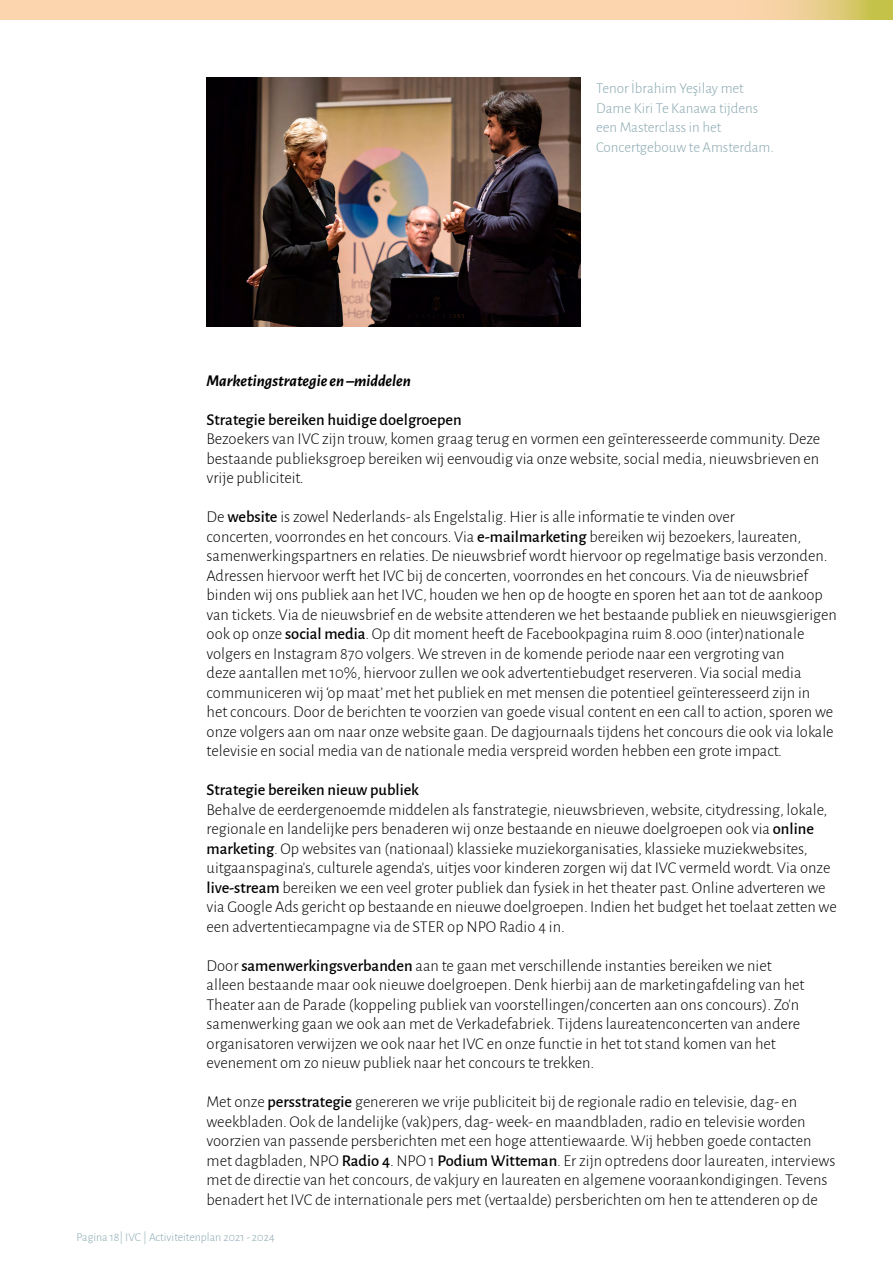
<style>
.page{position:relative;width:893px;height:1263px;background:#fff}
.page>*{position:absolute;margin:0;border:0;box-sizing:border-box;transform-origin:0 0}
.t1{font:300 16.5px/19.5px "Alegreya Sans";color:#000}
.t2{font:500 16.5px "Alegreya Sans";color:#000}
.t3{font:italic 700 16.5px "Alegreya Sans";color:#000}
.t4{font:300 15px/19.5px "Alegreya Sans";color:#88a7af}
.t5{font:300 12px "Alegreya Sans";color:#88a7af}
.s1{font-weight:500}
</style>
<div class="page">
<svg style="left:1px;top:0;width:891px;height:19px;background:#f8d2a6"></svg>
<img style="left:207px;top:77px;width:374px;height:250px">
<p class="t4" style="left:596px;top:78px;width:179px">Tenor İbrahim Yeşilay met<br>Dame Kiri Te Kanawa tijdens een Masterclass in het<br>Concertgebouw te Amsterdam.</p>
<p class="t3" style="left:207px;top:368px;width:206px">Marketingstrategie en –middelen</p>
<p class="t2" style="left:207px;top:408px;width:257px">Strategie bereiken huidige doelgroepen</p>
<p class="t1" style="left:207px;top:428px;width:615px;text-align:justify">Bezoekers van IVC zijn trouw, komen graag terug en vormen een geïnteresseerde community. Deze bestaande publieksgroep bereiken wij eenvoudig via onze website, social media, nieuwsbrieven en vrije publiciteit.</p>
<p class="t1" style="left:207px;top:506px;width:632px">De <span class="s1">website</span> is zowel Nederlands- als Engelstalig. Hier is alle informatie te vinden over<br>concerten, voorrondes en het concours. Via <span class="s1">e-mailmarketing</span> bereiken wij bezoekers, laureaten, samenwerkingspartners en relaties. De nieuwsbrief wordt hiervoor op regelmatige basis verzonden.<br>Adressen hiervoor werft het IVC bij de concerten, voorrondes en het concours. Via de nieuwsbrief binden wij ons publiek aan het IVC, houden we hen op de hoogte en sporen het aan tot de aankoop van tickets. Via de nieuwsbrief en de website attenderen we het bestaande publiek en nieuwsgierigen ook op onze <span class="s1">social media</span>. Op dit moment heeft de Facebookpagina ruim 8.000 (inter)nationale volgers en Instagram 870 volgers. We streven in de komende periode naar een vergroting van<br>deze aantallen met 10%, hiervoor zullen we ook advertentiebudget reserveren. Via social media communiceren wij ‘op maat’ met het publiek en met mensen die potentieel geïnteresseerd zijn in<br>het concours. Door de berichten te voorzien van goede visual content en een call to action, sporen we onze volgers aan om naar onze website gaan. De dagjournaals tijdens het concours die ook via lokale televisie en social media van de nationale media verspreid worden hebben een grote impact.</p>
<p class="t2" style="left:207px;top:778px;width:214px">Strategie bereiken nieuw publiek</p>
<p class="t1" style="left:207px;top:799px;width:631px">Behalve de eerdergenoemde middelen als fanstrategie, nieuwsbrieven, website, citydressing, lokale, regionale en landelijke pers benaderen wij onze bestaande en nieuwe doelgroepen ook via <span class="s1">online marketing</span>. Op websites van (nationaal) klassieke muziekorganisaties, klassieke muziekwebsites, uitgaanspagina’s, culturele agenda’s, uitjes voor kinderen zorgen wij dat IVC vermeld wordt. Via onze <span class="s1">live-stream</span> bereiken we een veel groter publiek dan fysiek in het theater past. Online adverteren we via Google Ads gericht op bestaande en nieuwe doelgroepen. Indien het budget het toelaat zetten we een advertentiecampagne via de STER op NPO Radio 4 in.</p>
<p class="t1" style="left:207px;top:955px;width:599px">Door <span class="s1">samenwerkingsverbanden</span> aan te gaan met verschillende instanties bereiken we niet alleen bestaande maar ook nieuwe doelgroepen. Denk hierbij aan de marketingafdeling van het Theater aan de Parade (koppeling publiek van voorstellingen/concerten aan ons concours). Zo’n samenwerking gaan we ook aan met de Verkadefabriek. Tijdens laureatenconcerten van andere organisatoren verwijzen we ook naar het IVC en onze functie in het tot stand komen van het evenement om zo nieuw publiek naar het concours te trekken.</p>
<p class="t1" style="left:207px;top:1092px;width:630px">Met onze <span class="s1">persstrategie</span> genereren we vrije publiciteit bij de regionale radio en televisie, dag- en weekbladen. Ook de landelijke (vak)pers, dag- week- en maandbladen, radio en televisie worden voorzien van passende persberichten met een hoge attentiewaarde. Wij hebben goede contacten met dagbladen, NPO <span class="s1">Radio 4</span>. NPO 1 <span class="s1">Podium Witteman</span>. Er zijn optredens door laureaten, interviews met de directie van het concours, de vakjury en laureaten en algemene vooraankondigingen. Tevens benadert het IVC de internationale pers met (vertaalde) persberichten om hen te attenderen op de</p>
<p class="t5" style="left:77px;top:1229px;width:200px">Pagina 18| IVC | Activiteitenplan 2021 - 2024</p>
</div>
